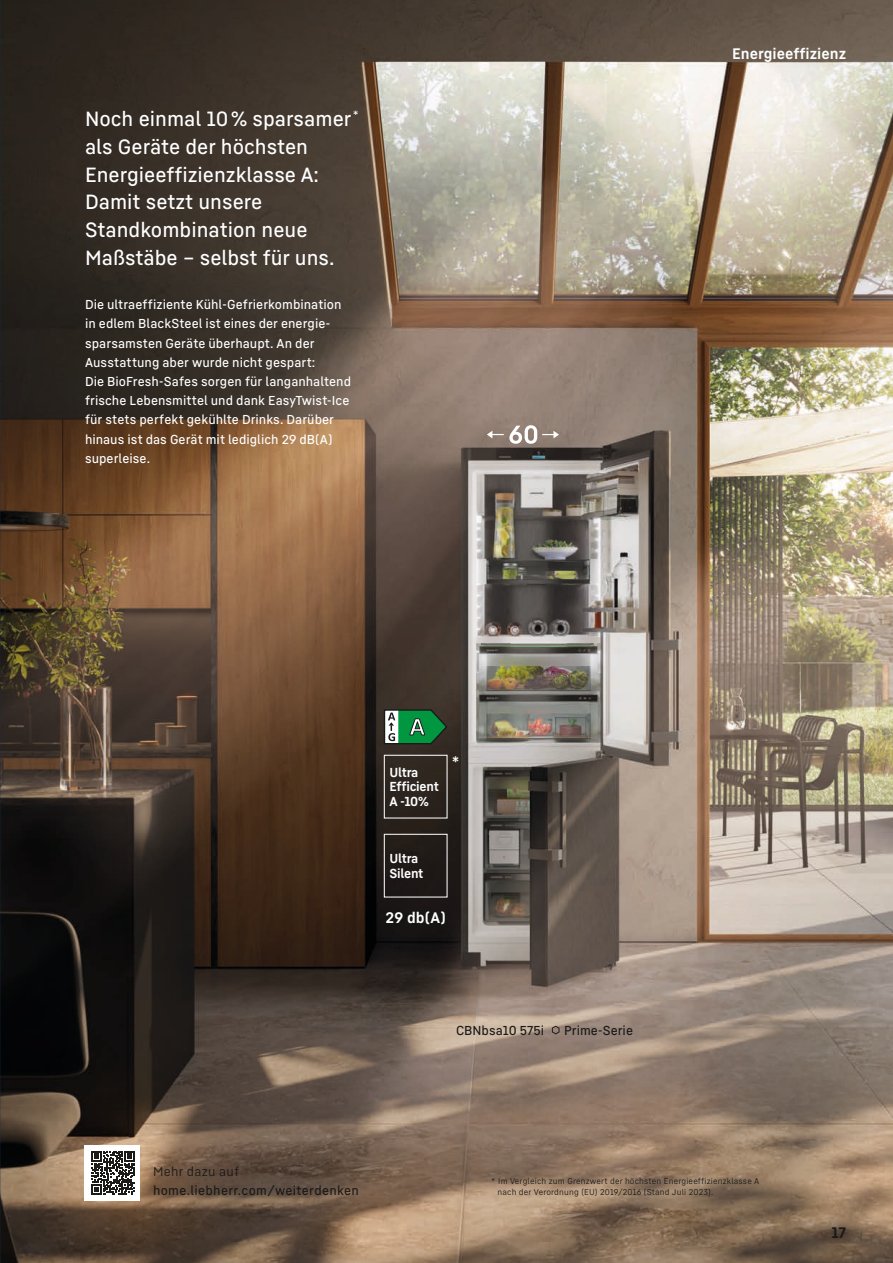
<style>
.page{position:relative;width:893px;height:1263px;background:#fff}
.page>*{position:absolute;margin:0;border:0;box-sizing:border-box;transform-origin:0 0}
.t1{font:500 20.25px/27.8px "Liebherr Text";color:#fff}
.t2{font:700 15px "Liebherr Text";color:#fff}
.t3{font:700 15px "Liebherr Text";color:#1b1a19}
.t4{font:500 12.75px/19.2px "Liebherr Text";color:#fff}
.t5{font:500 12.75px "Liebherr Text";letter-spacing:.02em;color:#1b1a19}
.t6{font:700 12.75px/14.5px "Liebherr Text";letter-spacing:-.02em;color:#fff}
.t7{font:500 12.75px "Liebherr Text";color:#1b1a19}
.t8{font:12.75px "Liebherr Text";letter-spacing:.02em;color:#1b1a19}
.t9{font:8.25px/10.5px "Liebherr Text";letter-spacing:.02em;color:#1b1a19}
</style>
<div class="page">
<img style="left:0;top:0;width:893px;height:1263px">
<svg style="left:552px;top:1026px;width:7px;height:8px"></svg>
<svg style="left:487px;top:425px;width:72px;height:19px"></svg>
<svg style="left:384px;top:709px;width:64px;height:35px;background:#3c875a"></svg>
<div style="left:384px;top:755px;width:64px;height:63px;border:1px solid #fff"></div>
<div style="left:384px;top:834px;width:64px;height:63px;border:1px solid #fff"></div>
<div style="left:85px;top:1145px;width:55px;height:55px;background:#fff"></div>
<svg style="left:91px;top:1151px;width:43px;height:43px"></svg>
<h1 class="t1" style="left:85px;top:104px;width:275px">Noch einmal 10 % sparsamer <sup>* </sup>als Geräte der höchsten<br>Energieeffizienzklasse A:<br>Damit setzt unsere<br>Standkombination neue<br>Maßstäbe – selbst für uns.</h1>
<p class="t4" style="left:85px;top:294px;width:268px">Die ultraeffiziente Kühl-Gefrierkombination in edlem BlackSteel ist eines der energie&shy;sparsamsten Geräte überhaupt. An der Ausstattung aber wurde nicht gespart:<br>Die BioFresh-Safes sorgen für langanhaltend frische Lebensmittel und dank EasyTwist-Ice für stets perfekt gekühlte Drinks. Darüber hinaus ist das Gerät mit lediglich 29 dB(A) superleise.</p>
<p class="t2" style="left:732px;top:44px;width:115px">Energieeffizienz</p>
<p class="t6" style="left:389px;top:764px;width:51px">Ultra<br>Efficient<br>A -10%</p>
<p class="t2" style="left:452px;top:751px;width:9px">*</p>
<p class="t6" style="left:389px;top:851px;width:36px">Ultra<br>Silent</p>
<p class="t2" style="left:386px;top:908px;width:62px">29 db(A)</p>
<p class="t5" style="left:456px;top:1022px;width:90px">CBNbsa10 575i</p>
<p class="t7" style="left:564px;top:1022px;width:70px">Prime-Serie</p>
<p class="t8" style="left:153px;top:1162px;width:88px">Mehr dazu auf</p>
<p class="t5" style="left:153px;top:1182px;width:207px">home.liebherr.com/weiterdenken</p>
<p class="t9" style="left:497px;top:1175px;width:263px;text-indent:-6px">* Im Vergleich zum Grenzwert der höchsten Energieeffizienzklasse A nach der Verordnung (EU) 2019/2016 (Stand Juli 2023).</p>
<p class="t3" style="left:831px;top:1223px;width:16px">17</p>
</div>
